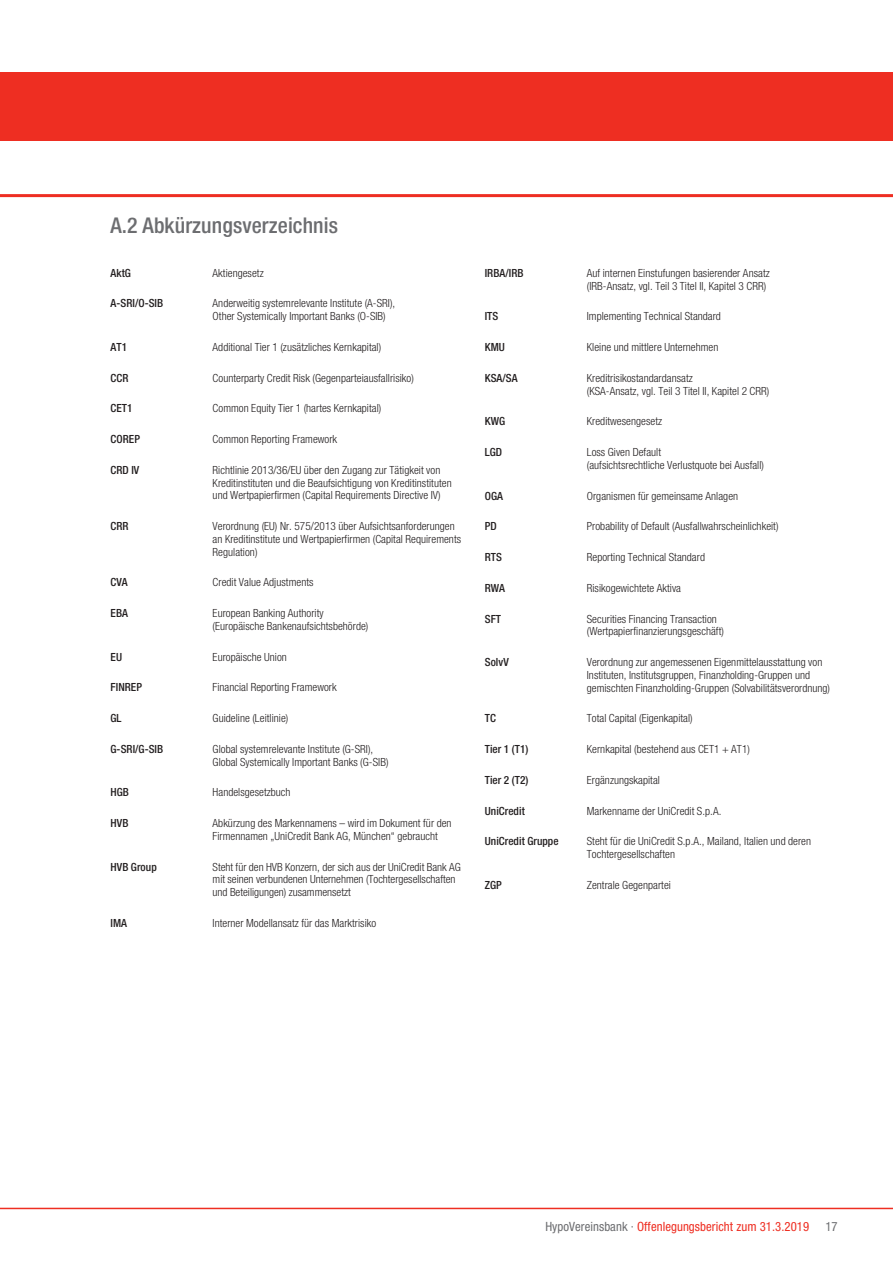
<style>
.page{position:relative;width:893px;height:1263px;background:#fff}
.page>*{position:absolute;margin:0;border:0;box-sizing:border-box;transform-origin:0 0}
.t1{font:500 condensed 21.75px "Helvetica Neue";letter-spacing:.005em;color:#6c6d70}
.t2{font:condensed 12.75px "Helvetica Neue";letter-spacing:.005em;color:#ee2e22}
.t3{font:condensed 12.75px "Helvetica Neue";color:#6c6d70}
.t4{font:300 11.25px/12.8px "Helvetica HVB Cond";letter-spacing:.005em;color:#231f20}
.t5{font:500 11.25px "Helvetica HVB Cond";letter-spacing:.005em;color:#231f20}
.s1{color:#6c6d70}
</style>
<div class="page">
<hr style="left:0;top:1208px;width:893px;height:1px;background:#ee2e22">
<div style="left:0;top:72px;width:893px;height:68px;background:#ee2e22"></div>
<hr style="left:0;top:194px;width:893px;height:3px;background:#ee2e22">
<h1 class="t1" style="left:111px;top:212px;width:229px">A.2 Abkürzungsverzeichnis</h1>
<p class="t5" style="left:111px;top:266px;width:22px">AktG</p>
<p class="t4" style="left:213px;top:266px;width:53px">Aktiengesetz</p>
<p class="t5" style="left:111px;top:297px;width:54px">A-SRI/O-SIB</p>
<p class="t4" style="left:213px;top:297px;width:184px">Anderweitig systemrelevante Institute (A-SRI),<br>Other Systemically Important Banks (O-SIB)</p>
<p class="t5" style="left:111px;top:340px;width:18px">AT1</p>
<p class="t4" style="left:213px;top:340px;width:170px">Additional Tier 1 (zusätzliches Kernkapital)</p>
<p class="t5" style="left:111px;top:371px;width:19px">CCR</p>
<p class="t4" style="left:213px;top:371px;width:203px">Counterparty Credit Risk (Gegenparteiausfallrisiko)</p>
<p class="t5" style="left:111px;top:402px;width:24px">CET1</p>
<p class="t4" style="left:213px;top:402px;width:170px">Common Equity Tier 1 (hartes Kernkapital)</p>
<p class="t5" style="left:111px;top:432px;width:31px">COREP</p>
<p class="t4" style="left:213px;top:433px;width:126px">Common Reporting Framework</p>
<p class="t5" style="left:111px;top:463px;width:30px">CRD IV</p>
<p class="t4" style="left:213px;top:463px;width:241px">Richtlinie 2013/36/EU über den Zugang zur Tätigkeit von<br>Kreditinstituten und die Beaufsichtigung von Kreditinstituten und Wertpapierfirmen (Capital Requirements Directive IV)</p>
<p class="t5" style="left:111px;top:519px;width:20px">CRR</p>
<p class="t4" style="left:213px;top:520px;width:250px">Verordnung (EU) Nr. 575/2013 über Aufsichtsanforderungen an Kreditinstitute und Wertpapierfirmen (Capital Requirements<br>Regulation)</p>
<p class="t5" style="left:111px;top:576px;width:19px">CVA</p>
<p class="t4" style="left:213px;top:576px;width:102px">Credit Value Adjustments</p>
<p class="t5" style="left:111px;top:606px;width:19px">EBA</p>
<p class="t4" style="left:213px;top:607px;width:157px">European Banking Authority (Europäische Bankenaufsichtsbehörde)</p>
<p class="t5" style="left:111px;top:650px;width:13px">EU</p>
<p class="t4" style="left:213px;top:650px;width:76px">Europäische Union</p>
<p class="t5" style="left:111px;top:681px;width:33px">FINREP</p>
<p class="t4" style="left:213px;top:681px;width:126px">Financial Reporting Framework</p>
<p class="t5" style="left:111px;top:711px;width:13px">GL</p>
<p class="t4" style="left:213px;top:712px;width:77px">Guideline (Leitlinie)</p>
<p class="t5" style="left:111px;top:742px;width:54px">G-SRI/G-SIB</p>
<p class="t4" style="left:213px;top:742px;width:177px">Global systemrelevante Institute (G-SRI),<br>Global Systemically Important Banks (G-SIB)</p>
<p class="t5" style="left:111px;top:786px;width:20px">HGB</p>
<p class="t4" style="left:213px;top:786px;width:79px">Handelsgesetzbuch</p>
<p class="t5" style="left:111px;top:816px;width:19px">HVB</p>
<p class="t4" style="left:213px;top:817px;width:240px">Abkürzung des Markennamens – wird im Dokument für den<br>Firmennamen „UniCredit Bank AG, München“ gebraucht</p>
<p class="t5" style="left:111px;top:860px;width:48px">HVB Group</p>
<p class="t4" style="left:213px;top:860px;width:250px">Steht für den HVB Konzern, der sich aus der UniCredit Bank AG mit seinen verbundenen Unternehmen (Tochtergesellschaften und Beteiligungen) zusammensetzt</p>
<p class="t5" style="left:111px;top:916px;width:18px">IMA</p>
<p class="t4" style="left:213px;top:916px;width:165px">Interner Modellansatz für das Marktrisiko</p>
<p class="t5" style="left:485px;top:266px;width:40px">IRBA/IRB</p>
<p class="t4" style="left:587px;top:266px;width:184px">Auf internen Einstufungen basierender Ansatz (IRB-Ansatz, vgl. Teil 3 Titel II, Kapitel 3 CRR)</p>
<p class="t5" style="left:485px;top:310px;width:15px">ITS</p>
<p class="t4" style="left:587px;top:310px;width:136px">Implementing Technical Standard</p>
<p class="t5" style="left:485px;top:340px;width:22px">KMU</p>
<p class="t4" style="left:587px;top:341px;width:133px">Kleine und mittlere Unternehmen</p>
<p class="t5" style="left:485px;top:371px;width:34px">KSA/SA</p>
<p class="t4" style="left:587px;top:371px;width:184px">Kreditrisikostandardansatz<br>(KSA-Ansatz, vgl. Teil 3 Titel II, Kapitel 2 CRR)</p>
<p class="t5" style="left:485px;top:415px;width:22px">KWG</p>
<p class="t4" style="left:587px;top:415px;width:77px">Kreditwesengesetz</p>
<p class="t5" style="left:485px;top:445px;width:19px">LGD</p>
<p class="t4" style="left:587px;top:446px;width:179px">Loss Given Default<br>(aufsichtsrechtliche Verlustquote bei Ausfall)</p>
<p class="t5" style="left:485px;top:489px;width:20px">OGA</p>
<p class="t4" style="left:587px;top:489px;width:153px">Organismen für gemeinsame Anlagen</p>
<p class="t5" style="left:485px;top:520px;width:13px">PD</p>
<p class="t4" style="left:587px;top:520px;width:193px">Probability of Default (Ausfallwahrscheinlichkeit)</p>
<p class="t5" style="left:485px;top:550px;width:19px">RTS</p>
<p class="t4" style="left:587px;top:551px;width:120px">Reporting Technical Standard</p>
<p class="t5" style="left:485px;top:581px;width:22px">RWA</p>
<p class="t4" style="left:587px;top:581px;width:96px">Risikogewichtete Aktiva</p>
<p class="t5" style="left:485px;top:612px;width:18px">SFT</p>
<p class="t4" style="left:587px;top:612px;width:139px">Securities Financing Transaction (Wertpapierfinanzierungsgeschäft)</p>
<p class="t5" style="left:485px;top:655px;width:25px">SolvV</p>
<p class="t4" style="left:587px;top:656px;width:245px">Verordnung zur angemessenen Eigenmittelausstattung von<br>Instituten, Institutsgruppen, Finanzholding-Gruppen und gemischten Finanzholding-Gruppen (Solvabilitätsverordnung)</p>
<p class="t5" style="left:485px;top:711px;width:13px">TC</p>
<p class="t4" style="left:587px;top:712px;width:107px">Total Capital (Eigenkapital)</p>
<p class="t5" style="left:485px;top:742px;width:45px">Tier 1 (T1)</p>
<p class="t4" style="left:587px;top:742px;width:165px">Kernkapital (bestehend aus CET1 + AT1)</p>
<p class="t5" style="left:485px;top:773px;width:45px">Tier 2 (T2)</p>
<p class="t4" style="left:587px;top:773px;width:75px">Ergänzungskapital</p>
<p class="t5" style="left:485px;top:804px;width:42px">UniCredit</p>
<p class="t4" style="left:587px;top:804px;width:136px">Markenname der UniCredit S.p.A.</p>
<p class="t5" style="left:485px;top:834px;width:75px">UniCredit Gruppe</p>
<p class="t4" style="left:587px;top:835px;width:226px">Steht für die UniCredit S.p.A., Mailand, Italien und deren<br>Tochtergesellschaften</p>
<p class="t5" style="left:485px;top:878px;width:18px">ZGP</p>
<p class="t4" style="left:587px;top:878px;width:86px">Zentrale Gegenpartei</p>
<p class="t2" style="left:545px;top:1218px;width:265px"><span class="s1">HypoVereinsbank ·</span> Offenlegungsbericht zum 31.3.2019</p>
<p class="t3" style="left:825px;top:1218px;width:14px">17</p>
</div>
